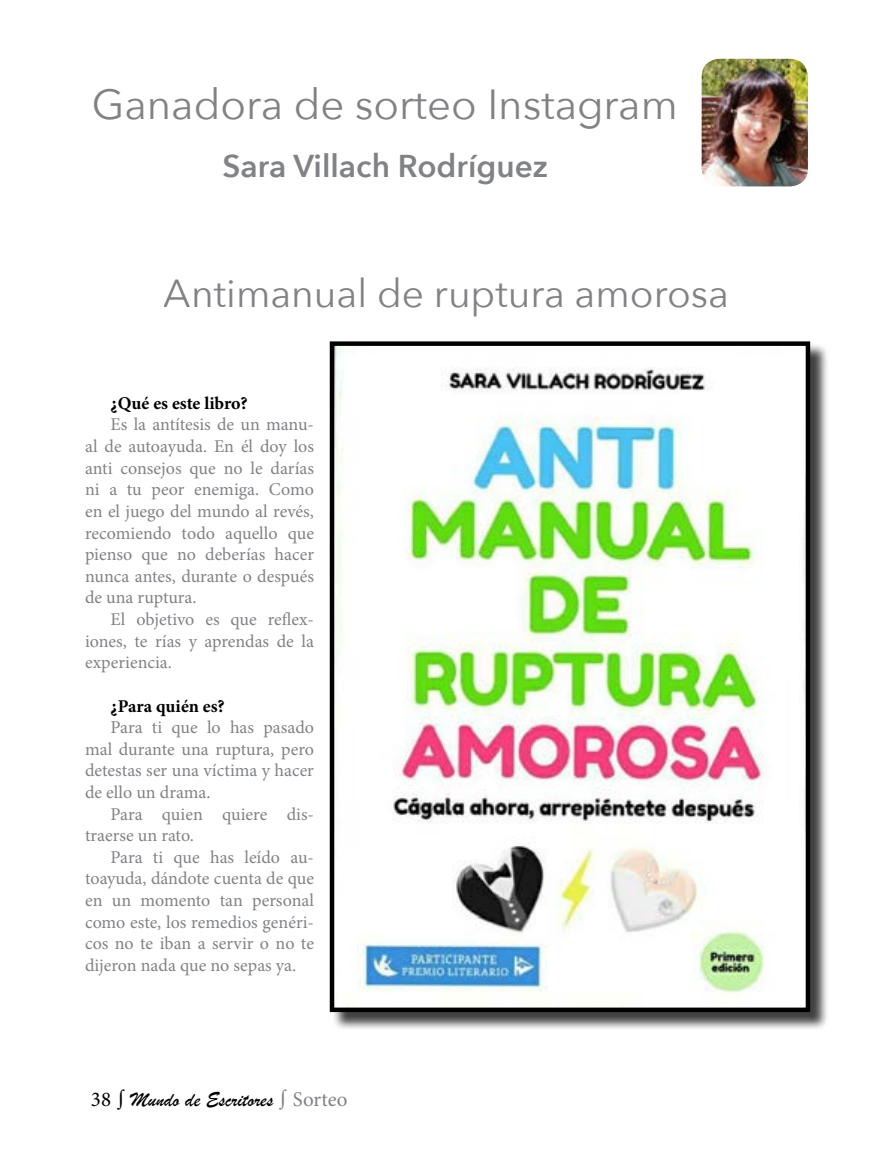
<style>
.page{position:relative;width:893px;height:1149px;background:#fff}
.page>*{position:absolute;margin:0;border:0;box-sizing:border-box;transform-origin:0 0}
.t1{font:42px "Avenir Next";color:#808285}
.t2{font:39px "Avenir Next";color:#808285}
.t3{font:600 31.5px "Avenir Next";color:#808285}
.t4{font:21px "Brush Script";color:#000}
.t5{font:18px/21.6px "Minion Pro";color:#808285;text-align:justify}
.t6{font:700 18px "Minion Pro";color:#000}
.s1{font-family:"Minion Pro"}
.s2{font-family:"Minion Pro";color:#808285}
</style>
<div class="page">
<img style="left:702px;top:59px;width:106px;height:127px">
<div style="left:332px;top:344px;width:497px;height:685px;background:#000;opacity:.75"></div>
<img style="left:335px;top:346px;width:470px;height:660px">
<div style="left:330px;top:341px;width:480px;height:670px;border:4px solid #000"></div>
<h1 class="t1" style="left:92px;top:69px;width:588px">Ganadora de sorteo Instagram</h1>
<h3 class="t3" style="left:223px;top:139px;width:327px">Sara Villach Rodríguez</h3>
<h2 class="t2" style="left:164px;top:261px;width:566px">Antimanual de ruptura amorosa</h2>
<p class="t6" style="left:111px;top:390px;width:139px">¿Qué es este libro?</p>
<p class="t5" style="left:85px;top:414px;width:230px;text-indent:26px">Es la antítesis de un manu&shy;al de autoayuda. En él doy los anti consejos que no le darías ni a tu peor enemiga. Como en el juego del mundo al revés, recomiendo todo aquello que pienso que no deberías hacer nunca antes, durante o después de una ruptura.</p>
<p class="t5" style="left:85px;top:608px;width:230px;text-indent:26px">El objetivo es que reflex&shy;iones, te rías y aprendas de la experiencia.</p>
<p class="t6" style="left:111px;top:692px;width:116px">¿Para quién es?</p>
<p class="t5" style="left:85px;top:716px;width:230px;text-indent:26px">Para ti que lo has pasado mal durante una ruptura, pero detestas ser una víctima y hacer de ello un drama.</p>
<p class="t5" style="left:85px;top:802px;width:230px;text-indent:26px">Para quien quiere dis&shy;traerse un rato.</p>
<p class="t5" style="left:85px;top:846px;width:230px;text-indent:26px">Para ti que has leído au&shy;toayuda, dándote cuenta de que en un momento tan personal como este, los remedios genéri&shy;cos no te iban a servir o no te dijeron nada que no sepas ya.</p>
<p class="t4" style="left:91px;top:1085px;width:258px"><span class="s1">38 ∫</span> Mundo de Escritores <span class="s2">∫ Sorteo</span></p>
</div>
